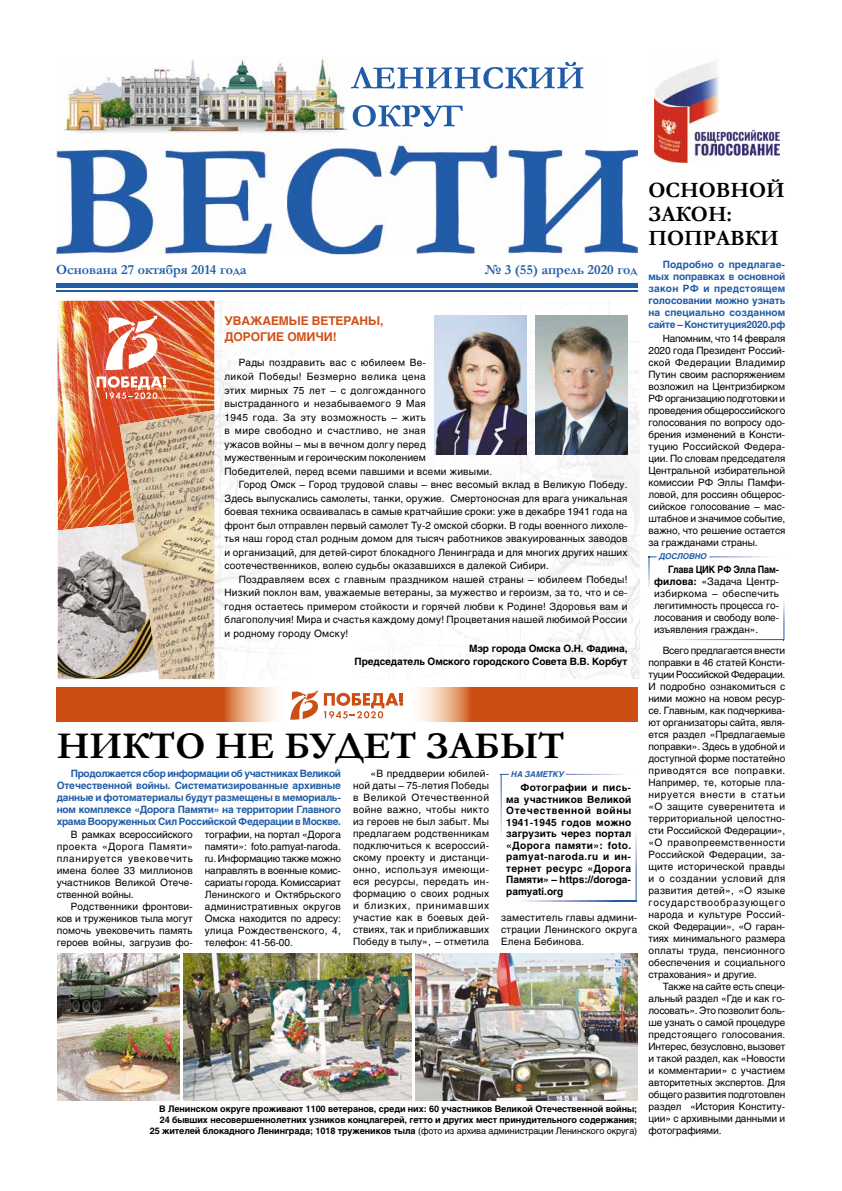
<style>
.page{position:relative;width:842px;height:1191px;background:#fff}
.page>*{position:absolute;margin:0;border:0;box-sizing:border-box;transform-origin:0 0}
.t1{font:700 38px "Garamond";color:#000}
.t2{font:700 22px/24px "Garamond";color:#000}
.t3{font:700 14px "Garamond";color:#215ca8}
.t4{font:700 12px/16px "Helios";letter-spacing:-.01em;color:#d05117}
.t5{font:10px/12px "Helios";letter-spacing:.01em;color:#000;text-align:justify}
.t6{font:700 10px/12px "Helios";letter-spacing:-.02em;color:#215ca8;text-align:justify}
.t7{font:700 10px/11.5px "Helios";letter-spacing:-.01em;color:#000;text-align:justify}
.t8{font:10px "Helios";letter-spacing:.045em;color:#000}
.t9{font:10px "Helios";letter-spacing:.03em;color:#000}
.t10{font:10px "Helios";letter-spacing:.035em;color:#000}
.t11{font:10px "Helios";letter-spacing:.04em;color:#000}
.t12{font:700 9px/10.8px "Helios";letter-spacing:-.01em;color:#000;text-align:right}
.t13{font:italic 700 8px "Helios";letter-spacing:-.01em;color:#215ca8}
.s1{font-weight:400}
.s2{font-weight:700}
</style>
<div class="page">
<hr style="left:56px;top:283px;width:582px;height:4px;background:#215ca8">
<hr style="left:56px;top:290px;width:582px;height:2px;background:#215ca8">
<img style="left:57px;top:58px;width:580px;height:196px">
<img style="left:351px;top:62px;width:232px;height:27px">
<img style="left:353px;top:105px;width:110px;height:22px">
<svg style="left:500px;top:687px;width:137px;height:414px"></svg>
<img style="left:654px;top:62px;width:126px;height:100px">
<svg style="left:648px;top:556px;width:136px;height:84px"></svg>
<img style="left:57px;top:301px;width:219px;height:378px">
<img style="left:57px;top:301px;width:157px;height:229px">
<svg style="left:97px;top:376px;width:69px;height:23px"></svg>
<svg style="left:106px;top:315px;width:56px;height:55px"></svg>
<img style="left:434px;top:315px;width:206px;height:364px">
<img style="left:58px;top:524px;width:100px;height:155px">
<img style="left:158px;top:670px;width:56px;height:9px">
<img style="left:120px;top:410px;width:94px;height:90px">
<img style="left:143px;top:592px;width:71px;height:78px">
<img style="left:121px;top:490px;width:9px;height:32px">
<img style="left:214px;top:500px;width:1px;height:92px">
<img style="left:121px;top:522px;width:14px;height:53px">
<img style="left:130px;top:490px;width:84px;height:51px">
<img style="left:135px;top:514px;width:79px;height:78px">
<img style="left:434px;top:316px;width:92px;height:138px">
<img style="left:535px;top:316px;width:92px;height:138px">
<img style="left:184px;top:954px;width:227px;height:146px">
<img style="left:57px;top:954px;width:122px;height:146px">
<img style="left:415px;top:954px;width:222px;height:146px">
<img style="left:56px;top:688px;width:221px;height:34px">
<svg style="left:290px;top:690px;width:113px;height:29px"></svg>
<img style="left:419px;top:688px;width:218px;height:34px">
<h3 class="t3" style="left:56px;top:260px;width:192px">Основана 27 октября 2014 года</h3>
<h3 class="t3" style="left:484px;top:260px;width:154px">№ 3 (55) апрель 2020 год</h3>
<p class="t4" style="left:224px;top:313px;width:160px">УВАЖАЕМЫЕ ВЕТЕРАНЫ,<br>ДОРОГИЕ ОМИЧИ!</p>
<p class="t5" style="left:239px;top:357px;width:189px">Рады поздравить вас с юбилеем Ве-</p>
<p class="t8" style="left:224px;top:370px;width:203px">ликой Победы! Безмерно велика цена</p>
<p class="t9" style="left:224px;top:384px;width:203px">этих мирных 75 лет – с долгожданного</p>
<p class="t5" style="left:224px;top:397px;width:203px">выстраданного и незабываемого 9 Мая</p>
<p class="t10" style="left:224px;top:411px;width:203px">1945 года. За эту возможность – жить</p>
<p class="t11" style="left:224px;top:424px;width:203px">в мире свободно и счастливо, не зная</p>
<p class="t5" style="left:224px;top:438px;width:203px">ужасов войны – мы в вечном долгу перед</p>
<p class="t5" style="left:224px;top:451px;width:203px">мужественным и героическим поколением</p>
<p class="t5" style="left:224px;top:465px;width:269px">Победителей, перед всеми павшими и всеми живыми.</p>
<p class="t5" style="left:239px;top:478px;width:390px">Город Омск – Город трудовой славы – внес весомый вклад в Великую Победу.</p>
<p class="t5" style="left:224px;top:492px;width:404px">Здесь выпускались самолеты, танки, оружие. Смертоносная для врага уникальная</p>
<p class="t5" style="left:224px;top:505px;width:405px">боевая техника осваивалась в самые кратчайшие сроки: уже в декабре 1941 года на</p>
<p class="t5" style="left:224px;top:519px;width:404px">фронт был отправлен первый самолет Ту-2 омской сборки. В годы военного лихоле-</p>
<p class="t5" style="left:224px;top:532px;width:404px">тья наш город стал родным домом для тысяч работников эвакуированных заводов</p>
<p class="t5" style="left:224px;top:546px;width:404px">и организаций, для детей-сирот блокадного Ленинграда и для многих других наших</p>
<p class="t5" style="left:224px;top:559px;width:326px">соотечественников, волею судьбы оказавшихся в далекой Сибири.</p>
<p class="t5" style="left:239px;top:573px;width:390px">Поздравляем всех с главным праздником нашей страны – юбилеем Победы!</p>
<p class="t5" style="left:224px;top:586px;width:404px">Низкий поклон вам, уважаемые ветераны, за мужество и героизм, за то, что и се-</p>
<p class="t5" style="left:224px;top:600px;width:404px">годня остаетесь примером стойкости и горячей любви к Родине! Здоровья вам и</p>
<p class="t5" style="left:224px;top:613px;width:404px">благополучия! Мира и счастья каждому дому! Процветания нашей любимой России</p>
<p class="t5" style="left:224px;top:627px;width:125px">и родному городу Омску!</p>
<p class="t7" style="left:354px;top:642px;width:274px;line-height:13px;text-align:right">Мэр города Омска О.Н. Фадина,<br>Председатель Омского городского Совета В.В. Корбут</p>
<h1 class="t1" style="left:57px;top:720px;width:509px">НИКТО НЕ БУДЕТ ЗАБЫТ</h1>
<p class="t6" style="left:57px;top:767px;width:286px;text-indent:14px">Продолжается сбор информации об участниках Великой Отечественной войны. Систематизированные архивные данные и фотоматериалы будут размещены в мемориаль&shy;ном комплексе «Дорога Памяти» на территории Главного храма Вооруженных Сил Российской Федерации в Москве.</p>
<p class="t5" style="left:57px;top:828px;width:138px;text-indent:14px">В рамках всероссийского проекта «Дорога Памяти» планируется увековечить имена более 33 миллионов участников Великой Отече&shy;ственной войны.</p>
<p class="t5" style="left:57px;top:900px;width:138px;text-indent:14px">Родственники фронтови&shy;ков и тружеников тыла могут помочь увековечить память героев войны, загрузив фо-</p>
<p class="t5" style="left:205px;top:828px;width:138px">тографии, на портал «Дорога памяти»: foto.pamyat-naroda. ru. Информацию также можно направлять в военные комис&shy;сариаты города. Комиссариат Ленинского и Октябрьского административных округов Омска находится по адресу: улица Рождественского, 4, телефон: 41-56-00.</p>
<p class="t5" style="left:353px;top:767px;width:138px;text-indent:18px">«В преддверии юбилей&shy;ной даты – 75-летия Победы в Великой Отечественной войне важно, чтобы никто из героев не был забыт. Мы предлагаем родственникам подключиться к всероссий&shy;скому проекту и дистанци&shy;онно, используя имеющи&shy;еся ресурсы, передать ин&shy;формацию о своих родных и близких, принимавших участие как в боевых дей&shy;ствиях, так и приближавших Победу в тылу», – отметила</p>
<p class="t13" style="left:511px;top:769px;width:54px">НА ЗАМЕТКУ</p>
<p class="t7" style="left:506px;top:781px;width:127px;text-indent:14px">Фотографии и пись&shy;ма участников Великой Отечественной войны 1941-1945 годов можно загрузить через портал «Дорога памяти»: foto. pamyat-naroda.ru и ин&shy;тернет ресурс «Дорога Памяти» – https://doroga&shy;pamyati.org</p>
<p class="t5" style="left:501px;top:911px;width:138px">заместитель главы админи&shy;страции Ленинского округа Елена Бебинова.</p>
<p class="t12" style="left:150px;top:1103px;width:489px">В Ленинском округе проживают 1100 ветеранов, среди них: 60 участников Великой Отечественной войны;<br>24 бывших несовершеннолетних узников концлагерей, гетто и других мест принудительного содержания;<br>25 жителей блокадного Ленинграда; 1018 тружеников тыла <span class="s1">(фото из архива администрации Ленинского округа)</span></p>
<h2 class="t2" style="left:648px;top:178px;width:138px">ОСНОВНОЙ<br>ЗАКОН:<br>ПОПРАВКИ</h2>
<p class="t6" style="left:648px;top:258px;width:138px;text-indent:14px">Подробно о предлагае&shy;мых поправках в основной закон РФ и предстоящем голосовании можно узнать на специально созданном сайте – Конституция2020.рф</p>
<p class="t5" style="left:648px;top:332px;width:138px;text-indent:14px">Напомним, что 14 февраля 2020 года Президент Россий&shy;ской Федерации Владимир Путин своим распоряжением возложил на Центризбирком РФ организацию подготовки и проведения общероссийского голосования по вопросу одо&shy;брения изменений в Консти&shy;туцию Российской Федера&shy;ции. По словам председателя Центральной избирательной комиссии РФ Эллы Памфи&shy;ловой, для россиян общерос&shy;сийское голосование – мас&shy;штабное и значимое событие, важно, что решение остается за гражданами страны.</p>
<p class="t13" style="left:659px;top:551px;width:49px">ДОСЛОВНО</p>
<p class="t5" style="left:654px;top:563px;width:127px;text-indent:14px"><span class="s2">Глава ЦИК РФ Элла Пам&shy;филова:</span> «Задача Центр&shy;избиркома – обеспечить легитимность процесса го&shy;лосования и свободу воле&shy;изъявления граждан».</p>
<p class="t5" style="left:648px;top:644px;width:138px;text-indent:14px">Всего предлагается внести поправки в 46 статей Консти&shy;туции Российской Федерации.<br>И подробно ознакомиться с ними можно на новом ресур&shy;се. Главным, как подчеркива&shy;ют организаторы сайта, явля&shy;ется раздел «Предлагаемые поправки». Здесь в удобной и доступной форме постатейно приводятся все поправки.<br>Например, те, которые пла&shy;нируется внести в статьи «О защите суверенитета и территориальной целостно&shy;сти Российской Федерации», «О правопреемственности Российской Федерации, за&shy;щите исторической правды и о создании условий для развития детей», «О языке государствообразующего народа и культуре Россий&shy;ской Федерации», «О гаран&shy;тиях минимального размера оплаты труда, пенсионного обеспечения и социального страхования» и другие.</p>
<p class="t5" style="left:648px;top:980px;width:138px;text-indent:14px">Также на сайте есть специ&shy;альный раздел «Где и как го&shy;лосовать». Это позволит боль&shy;ше узнать о самой процедуре предстоящего голосования.<br>Интерес, безусловно, вызовет и такой раздел, как «Новости и комментарии» с участием авторитетных экспертов. Для общего развития подготовлен раздел «История Конститу&shy;ции» с архивными данными и фотографиями.</p>
</div>
